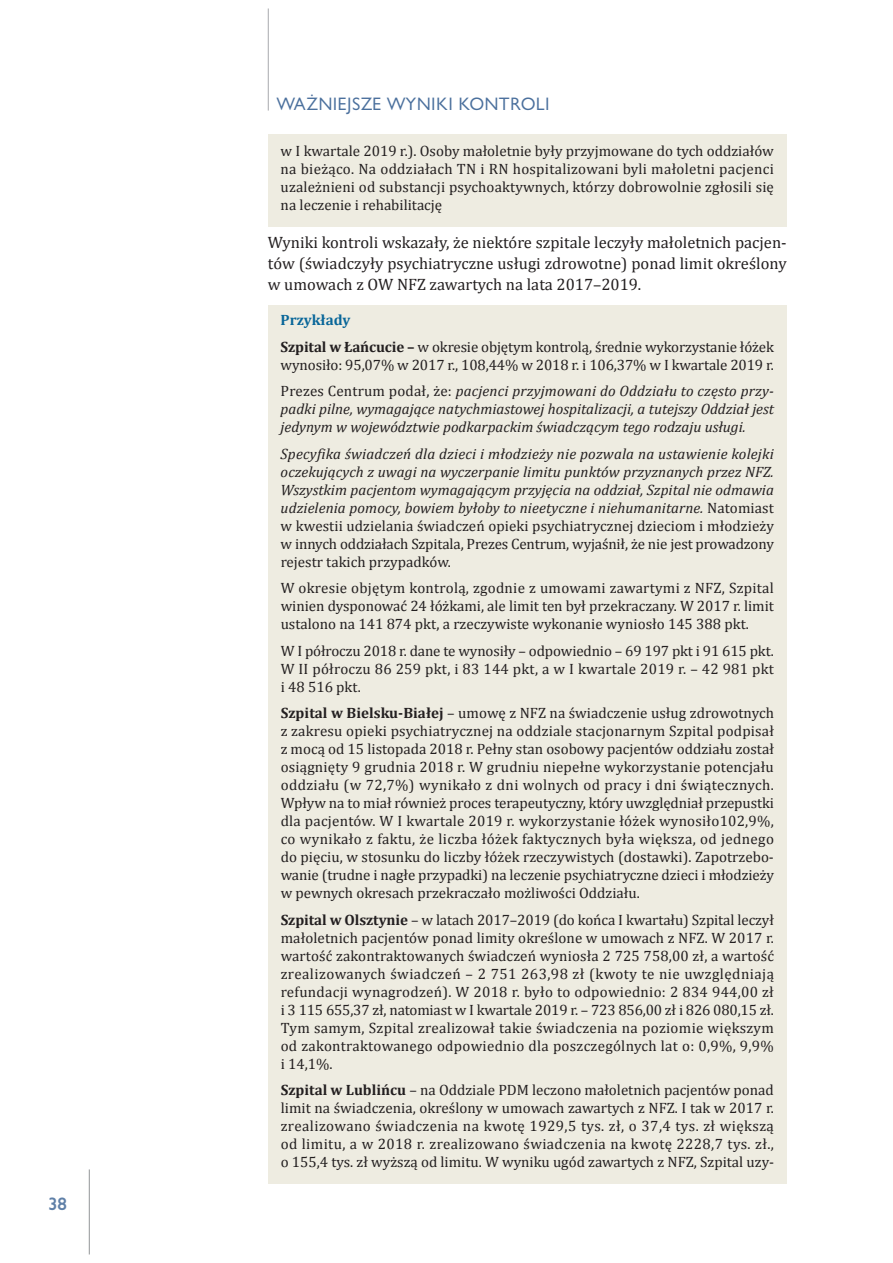
<style>
.page{position:relative;width:893px;height:1263px;background:#fff}
.page>*{position:absolute;margin:0;border:0;box-sizing:border-box;transform-origin:0 0}
.t1{font:16.5px/21px "Cambria";color:#231f20;text-align:justify}
.t2{font:16.5px "Gilead TTEFN";letter-spacing:.05em;color:#4b709d}
.t3{font:700 16.5px "Gilead TTEFN";color:#5f80a8}
.t4{font:15px/18px "Cambria";color:#231f20;text-align:justify}
.t5{font:italic 15px/18px "Cambria";color:#231f20}
.s1{font-weight:700;color:#086699}
.s2{font-weight:700}
.s3{font-style:italic}
.s4{font-style:normal}
</style>
<div class="page">
<hr style="left:268px;top:9px;width:1px;height:102px;background:#a8a9ad">
<hr style="left:89px;top:1169px;width:1px;height:85px;background:#939598">
<div style="left:268px;top:134px;width:519px;height:92px;background:#eeece1"></div>
<div style="left:268px;top:305px;width:519px;height:41px;background:#eeece1"></div>
<div style="left:268px;top:330px;width:519px;height:56px;background:#eeece1"></div>
<div style="left:268px;top:374px;width:519px;height:74px;background:#eeece1"></div>
<div style="left:268px;top:437px;width:519px;height:146px;background:#eeece1"></div>
<div style="left:268px;top:571px;width:519px;height:74px;background:#eeece1"></div>
<div style="left:268px;top:634px;width:519px;height:74px;background:#eeece1"></div>
<div style="left:268px;top:696px;width:519px;height:218px;background:#eeece1"></div>
<div style="left:268px;top:903px;width:519px;height:182px;background:#eeece1"></div>
<div style="left:268px;top:1073px;width:519px;height:110px;background:#eeece1"></div>
<p class="t3" style="left:48px;top:1193px;width:20px">38</p>
<p class="t2" style="left:276px;top:93px;width:275px">WAŻNIEJSZE WYNIKI KONTROLI</p>
<p class="t4" style="left:281px;top:142px;width:495px">w I kwartale 2019 r.). Osoby małoletnie były przyjmowane do tych oddziałów na bieżąco. Na oddziałach TN i RN hospitalizowani byli małoletni pacjenci uzależnieni od substancji psychoaktywnych, którzy dobrowolnie zgłosili się na leczenie i rehabilitację</p>
<p class="t1" style="left:268px;top:232px;width:520px">Wyniki kontroli wskazały, że niektóre szpitale leczyły małoletnich pacjen&shy;tów (świadczyły psychiatryczne usługi zdrowotne) ponad limit określony w umowach z OW NFZ zawartych na lata 2017–2019.</p>
<p class="t4" style="left:281px;top:307px;width:495px;line-height:26.5px"><span class="s1">Przykłady<br></span><span class="s2">Szpital w Łańcucie –</span> w okresie objętym kontrolą, średnie wykorzystanie łóżek</p>
<p class="t4" style="left:281px;top:351px;width:495px;line-height:26.5px">wynosiło: 95,07% w 2017 r., 108,44% w 2018 r. i 106,37% w I kwartale 2019 r.<br>Prezes Centrum podał, że: <span class="s3">pacjenci przyjmowani do Oddziału to często przy-</span></p>
<p class="t5" style="left:281px;top:400px;width:495px">padki pilne, wymagające natychmiastowej hospitalizacji, a tutejszy Oddział jest jedynym w województwie podkarpackim świadczącym tego rodzaju usługi.</p>
<p class="t5" style="left:281px;top:444px;width:495px;text-align:justify">Specyfika świadczeń dla dzieci i młodzieży nie pozwala na ustawienie kolejki oczekujących z uwagi na wyczerpanie limitu punktów przyznanych przez NFZ.<br>Wszystkim pacjentom wymagającym przyjęcia na oddział, Szpital nie odmawia udzielenia pomocy, bowiem byłoby to nieetyczne i niehumanitarne. <span class="s4">Natomiast w kwestii udzielania świadczeń opieki psychiatrycznej dzieciom i młodzieży w innych oddziałach Szpitala, Prezes Centrum, wyjaśnił, że nie jest prowadzony rejestr takich przypadków.</span></p>
<p class="t4" style="left:281px;top:579px;width:495px">W okresie objętym kontrolą, zgodnie z umowami zawartymi z NFZ, Szpital winien dysponować 24 łóżkami, ale limit ten był przekraczany. W 2017 r. limit ustalono na 141 874 pkt, a rzeczywiste wykonanie wyniosło 145 388 pkt.</p>
<p class="t4" style="left:281px;top:642px;width:495px">W I półroczu 2018 r. dane te wynosiły – odpowiednio – 69 197 pkt i 91 615 pkt.<br>W II półroczu 86 259 pkt, i 83 144 pkt, a w I kwartale 2019 r. – 42 981 pkt i 48 516 pkt.</p>
<p class="t4" style="left:281px;top:704px;width:495px"><span class="s2">Szpital w Bielsku-Białej</span> – umowę z NFZ na świadczenie usług zdrowotnych z zakresu opieki psychiatrycznej na oddziale stacjonarnym Szpital podpisał z mocą od 15 listopada 2018 r. Pełny stan osobowy pacjentów oddziału został osiągnięty 9 grudnia 2018 r. W grudniu niepełne wykorzystanie potencjału oddziału (w 72,7%) wynikało z dni wolnych od pracy i dni świątecznych.<br>Wpływ na to miał również proces terapeutyczny, który uwzględniał przepustki dla pacjentów. W I kwartale 2019 r. wykorzystanie łóżek wynosiło102,9%, co wynikało z faktu, że liczba łóżek faktycznych była większa, od jednego do pięciu, w stosunku do liczby łóżek rzeczywistych (dostawki). Zapotrzebo&shy;wanie (trudne i nagłe przypadki) na leczenie psychiatryczne dzieci i młodzieży w pewnych okresach przekraczało możliwości Oddziału.</p>
<p class="t4" style="left:281px;top:911px;width:495px"><span class="s2">Szpital w Olsztynie</span> – w latach 2017–2019 (do końca I kwartału) Szpital leczył małoletnich pacjentów ponad limity określone w umowach z NFZ. W 2017 r. wartość zakontraktowanych świadczeń wyniosła 2 725 758,00 zł, a wartość zrealizowanych świadczeń – 2 751 263,98 zł (kwoty te nie uwzględniają refundacji wynagrodzeń). W 2018 r. było to odpowiednio: 2 834 944,00 zł i 3 115 655,37 zł, natomiast w I kwartale 2019 r. – 723 856,00 zł i 826 080,15 zł.<br>Tym samym, Szpital zrealizował takie świadczenia na poziomie większym od zakontraktowanego odpowiednio dla poszczególnych lat o: 0,9%, 9,9% i 14,1%.</p>
<p class="t4" style="left:281px;top:1081px;width:495px"><span class="s2">Szpital w Lublińcu</span> – na Oddziale PDM leczono małoletnich pacjentów ponad limit na świadczenia, określony w umowach zawartych z NFZ. I tak w 2017 r. zrealizowano świadczenia na kwotę 1929,5 tys. zł, o 37,4 tys. zł większą od limitu, a w 2018 r. zrealizowano świadczenia na kwotę 2228,7 tys. zł., o 155,4 tys. zł wyższą od limitu. W wyniku ugód zawartych z NFZ, Szpital uzy-</p>
</div>
